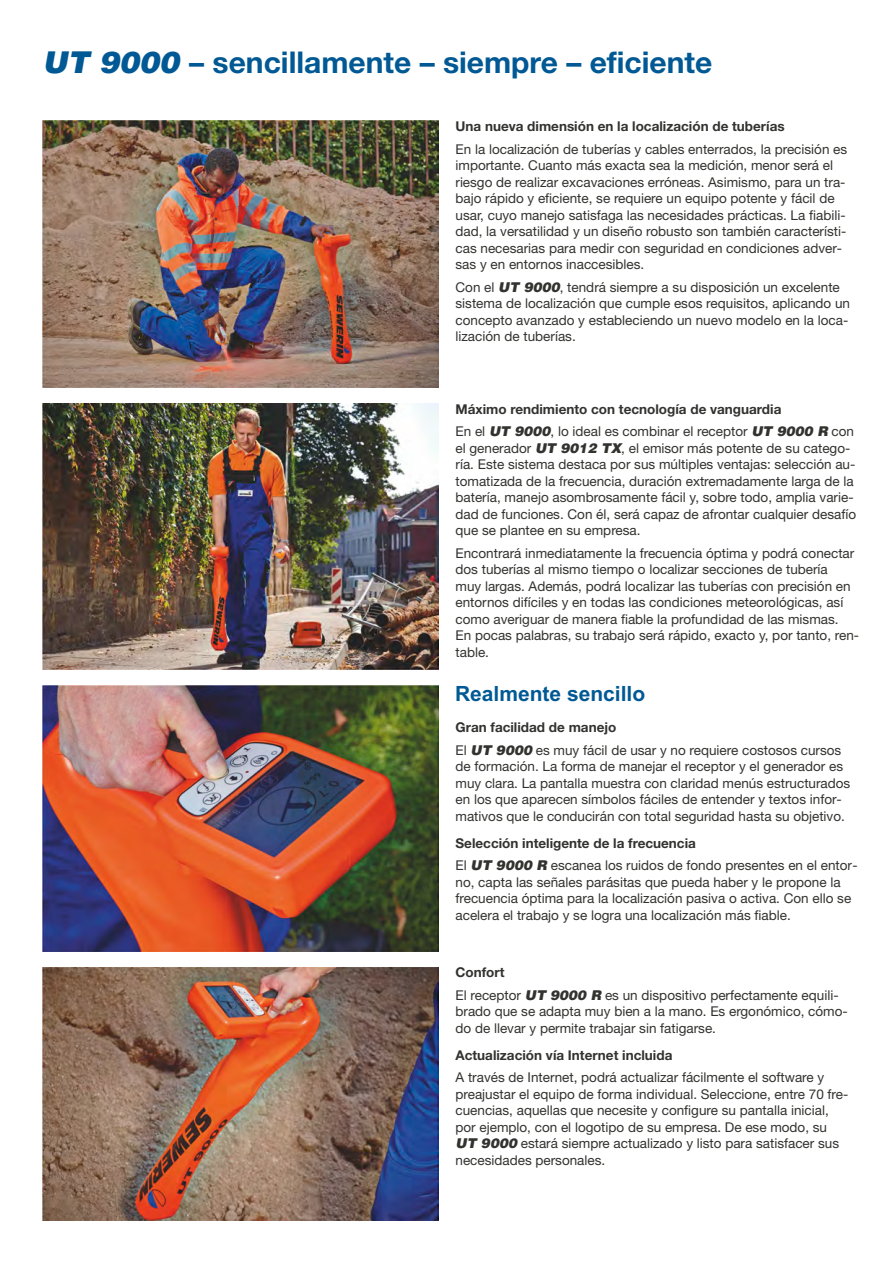
<style>
.page{position:relative;width:893px;height:1263px;background:#fff}
.page>*{position:absolute;margin:0;border:0;box-sizing:border-box;transform-origin:0 0}
.t1{font:700 30px "Helvetica Neue LT";color:#005994}
.t2{font:700 21px "Arial";color:#005994}
.t3{font:13.5px/16.5px "Helvetica Neue LT";color:#32322f}
.t4{font:700 13.5px/22.5px "Helvetica Neue LT";color:#32322f}
.s1{font-family:"Airbus Special";font-weight:400}
.s2{font-family:"Airbus Special"}
.s3{font-weight:400}
.s4{font-weight:700}
</style>
<div class="page">
<img style="left:42px;top:121px;width:396px;height:266px">
<img style="left:42px;top:403px;width:396px;height:267px">
<img style="left:42px;top:685px;width:396px;height:266px">
<img style="left:42px;top:967px;width:396px;height:253px">
<h1 class="t1" style="left:43px;top:52px;width:671px"><span class="s1">UT 9000</span> – sencillamente – siempre – eficiente</h1>
<p class="t4" style="left:455px;top:116px;width:331px">Una nueva dimensión en la localización de tuberías</p>
<p class="t3" style="left:455px;top:142px;width:393px">En la localización de tuberías y cables enterrados, la precisión es importante. Cuanto más exacta sea la medición, menor será el riesgo de realizar excavaciones erróneas. Asimismo, para un tra&shy;bajo rápido y eficiente, se requiere un equipo potente y fácil de usar, cuyo manejo satisfaga las necesidades prácticas. La fiabili&shy;dad, la versatilidad y un diseño robusto son también característi&shy;cas necesarias para medir con seguridad en condiciones adver&shy;sas y en entornos inaccesibles.</p>
<p class="t3" style="left:455px;top:280px;width:396px">Con el <span class="s2">UT 9000</span>, tendrá siempre a su disposición un excelente sistema de localización que cumple esos requisitos, aplicando un concepto avanzado y estableciendo un nuevo modelo en la loca&shy;lización de tuberías.</p>
<p class="t4" style="left:455px;top:399px;width:400px">Máximo rendimiento con tecnología de vanguardia<br><span class="s3">En el</span> <span class="s1">UT 9000</span><span class="s3">, lo ideal es combinar el receptor</span> <span class="s1">UT 9000 R</span> <span class="s3">con</span></p>
<p class="t3" style="left:455px;top:441px;width:402px">el generador <span class="s2">UT 9012 TX</span>, el emisor más potente de su catego&shy;ría. Este sistema destaca por sus múltiples ventajas: selección au&shy;tomatizada de la frecuencia, duración extremadamente larga de la batería, manejo asombrosamente fácil y, sobre todo, amplia varie&shy;dad de funciones. Con él, será capaz de afrontar cualquier desafío que se plantee en su empresa.</p>
<p class="t3" style="left:455px;top:546px;width:405px">Encontrará inmediatamente la frecuencia óptima y podrá conectar dos tuberías al mismo tiempo o localizar secciones de tubería<br>muy largas. Además, podrá localizar las tuberías con precisión en entornos difíciles y en todas las condiciones meteorológicas, así como averiguar de manera fiable la profundidad de las mismas.<br>En pocas palabras, su trabajo será rápido, exacto y, por tanto, ren&shy;table.</p>
<h2 class="t2" style="left:455px;top:686px;width:192px">Realmente sencillo</h2>
<p class="t3" style="left:455px;top:718px;width:387px;line-height:22.5px"><span class="s4">Gran facilidad de manejo<br></span>El <span class="s2">UT 9000</span> es muy fácil de usar y no requiere costosos cursos</p>
<p class="t3" style="left:455px;top:760px;width:396px">de formación. La forma de manejar el receptor y el generador es muy clara. La pantalla muestra con claridad menús estructurados en los que aparecen símbolos fáciles de entender y textos infor&shy;mativos que le conducirán con total seguridad hasta su objetivo.</p>
<p class="t3" style="left:455px;top:833px;width:404px;line-height:22.5px"><span class="s4">Selección inteligente de la frecuencia<br></span>El <span class="s2">UT 9000 R</span> escanea los ruidos de fondo presentes en el entor-</p>
<p class="t3" style="left:455px;top:875px;width:397px">no, capta las señales parásitas que pueda haber y le propone la frecuencia óptima para la localización pasiva o activa. Con ello se acelera el trabajo y se logra una localización más fiable.</p>
<p class="t3" style="left:455px;top:962px;width:385px;line-height:22.5px"><span class="s4">Confort<br></span>El receptor <span class="s2">UT 9000 R</span> es un dispositivo perfectamente equili-</p>
<p class="t3" style="left:455px;top:1004px;width:394px">brado que se adapta muy bien a la mano. Es ergonómico, cómo&shy;do de llevar y permite trabajar sin fatigarse.</p>
<p class="t4" style="left:455px;top:1045px;width:218px">Actualización vía Internet incluida</p>
<p class="t3" style="left:455px;top:1070px;width:394px">A través de Internet, podrá actualizar fácilmente el software y preajustar el equipo de forma individual. Seleccione, entre 70 fre&shy;cuencias, aquellas que necesite y configure su pantalla inicial, por ejemplo, con el logotipo de su empresa. De ese modo, su <span class="s2">UT 9000</span> estará siempre actualizado y listo para satisfacer sus necesidades personales.</p>
</div>
